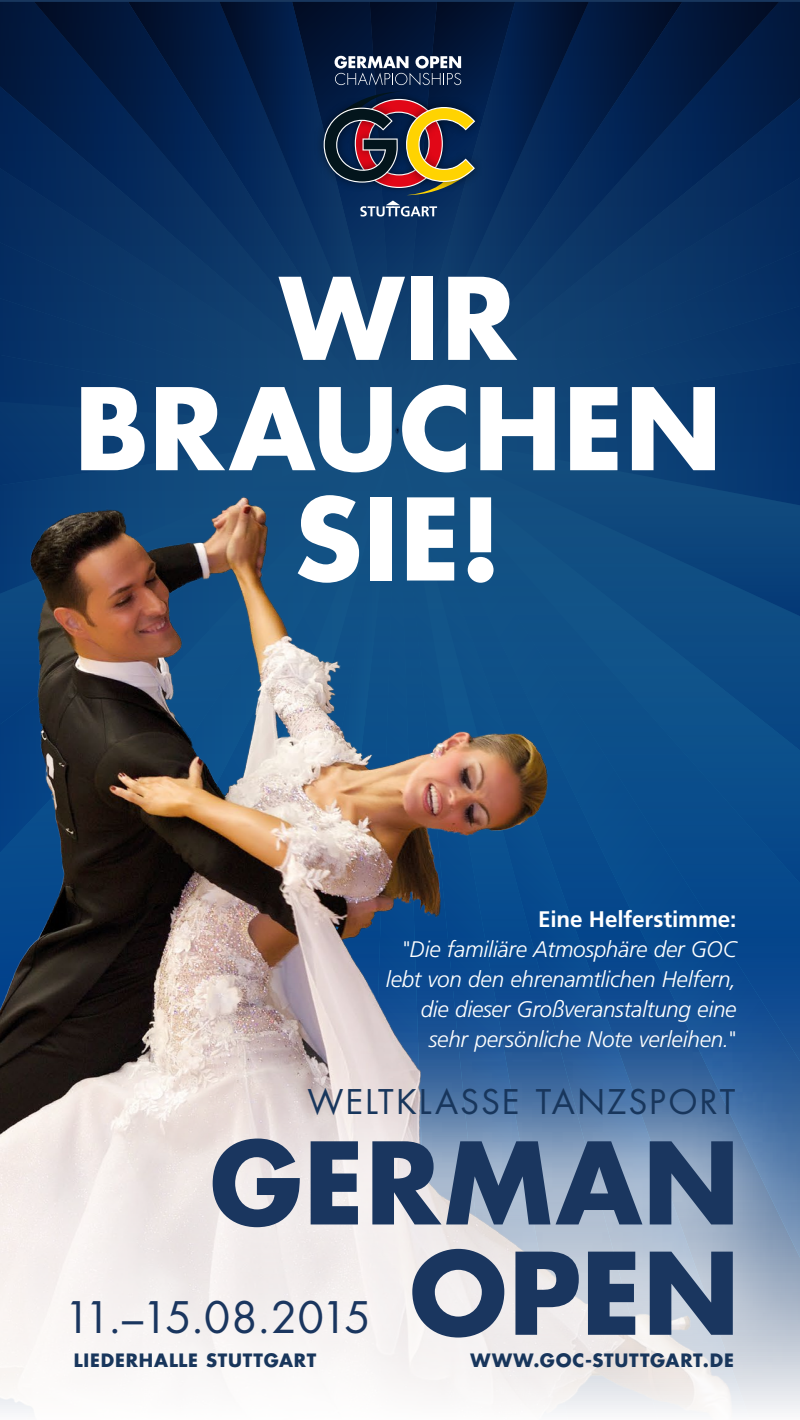
<style>
.page{position:relative;width:800px;height:1420px;background:#fff}
.page>*{position:absolute;margin:0;border:0;box-sizing:border-box;transform-origin:0 0}
.t1{font:700 110.38px/110.4px "Futura Std";letter-spacing:.01em;color:#fff;text-align:center}
.t2{font:700 110.38px "Futura Std";letter-spacing:.01em;color:#1a365f}
.t3{font:42.25px "Futura Std";letter-spacing:-.06em;color:#1a365f}
.t4{font:33.12px "Futura Std";letter-spacing:.07em;color:#18365c}
.t5{font:italic 300 22.5px/30px "Frutiger LT Std";letter-spacing:-.01em;color:#fff;text-align:right}
.t6{font:700 22.5px "Frutiger LT Std";letter-spacing:-.005em;color:#fff}
.t7{font:700 17.88px "Futura Std";letter-spacing:.045em;color:#18365c}
</style>
<div class="page">
<svg style="left:0;top:2px;width:800px;height:421px;background:#0d305b"></svg>
<img style="left:0;top:423px;width:800px;height:559px">
<svg style="left:0;top:920px;width:176px;height:62px;background:#242831"></svg>
<img style="left:0;top:982px;width:800px;height:431px">
<h1 class="t1" style="left:74px;top:262px;width:649px">WIR<br>BRAUCHEN<br>SIE!</h1>
<p class="t6" style="left:538px;top:906px;width:200px">Eine Helferstimme:</p>
<p class="t5" style="left:386px;top:934px;width:352px">"Die familiäre Atmosphäre der GOC lebt von den ehrenamtlichen Helfern, die dieser Großveranstaltung eine sehr persönliche Note verleihen."</p>
<h3 class="t4" style="left:307px;top:1081px;width:429px">WELTKLASSE TANZSPORT</h3>
<h1 class="t2" style="left:210px;top:1110px;width:532px">GERMAN</h1>
<h2 class="t3" style="left:64px;top:1291px;width:308px">11.–15.08.2015</h2>
<p class="t7" style="left:74px;top:1349px;width:244px">LIEDERHALLE STUTTGART</p>
<h1 class="t2" style="left:409px;top:1220px;width:332px">OPEN</h1>
<p class="t7" style="left:470px;top:1349px;width:265px">WWW.GOC-STUTTGART.DE</p>
</div>
